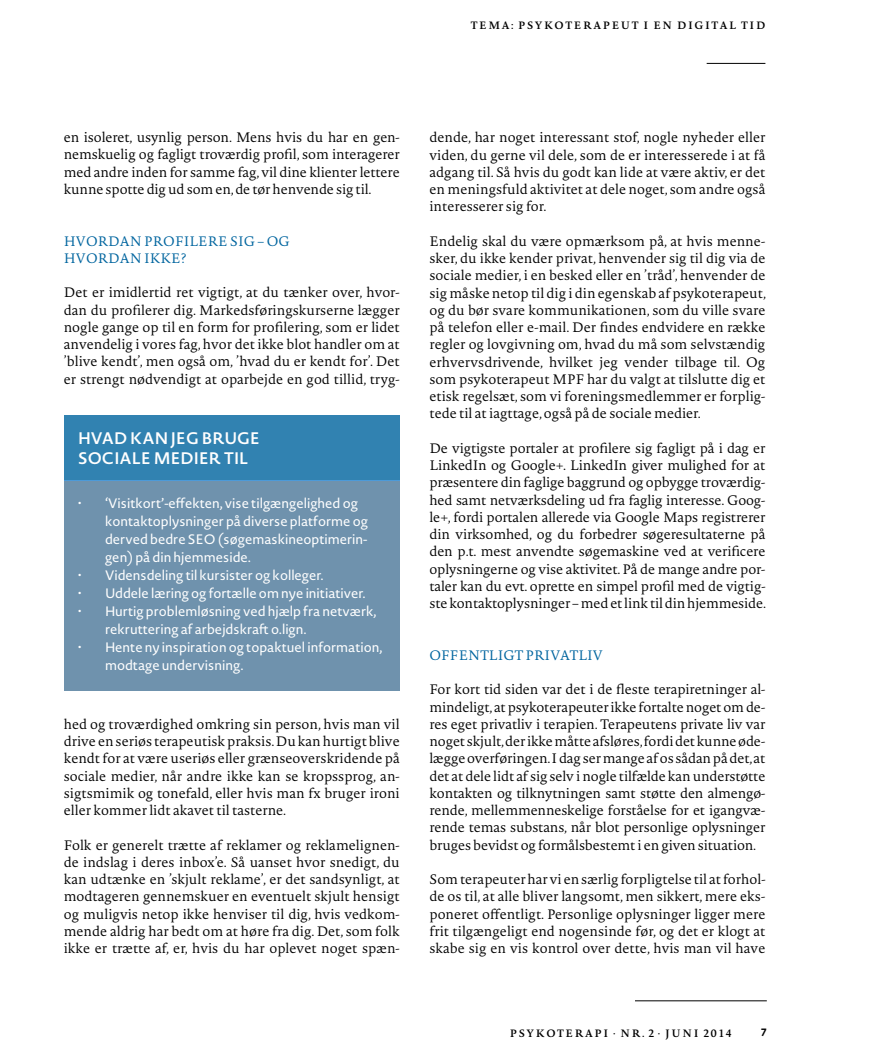
<style>
.page{position:relative;width:893px;height:1063px;background:#fff}
.page>*{position:absolute;margin:0;border:0;box-sizing:border-box;transform-origin:0 0}
.t1{font:600 16.5px/19.8px "Novel Sans Pro";color:#fff}
.t2{font:300 13.5px/17.2px "Novel Pro";color:#000;text-align:justify}
.t3{font:13.5px/18px "Novel Sans Pro";color:#fff}
.t4{font:300 13.5px/17.2px "Novel Pro";color:#00659f}
.t5{font:600 10.5px "Novel Pro";letter-spacing:.15em;color:#000}
.t6{font:700 10.5px "Novel Sans Pro";color:#000}
</style>
<div class="page">
<hr style="left:707px;top:63px;width:58px;height:1px;background:#000">
<hr style="left:635px;top:1000px;width:132px;height:1px;background:#000">
<div style="left:64px;top:481px;width:336px;height:210px;background:#6f92ad"></div>
<div style="left:64px;top:415px;width:336px;height:66px;background:#3182b1"></div>
<p class="t5" style="left:471px;top:18px;width:296px">TEMA: PSYKOTE RAPE UT I EN DIGITA L TID</p>
<p class="t2" style="left:64px;top:128px;width:337px">en isoleret, usynlig person. Mens hvis du har en gen&shy;nemskuelig og fagligt troværdig profil, som interagerer med andre inden for samme fag, vil dine klienter lettere kunne spotte dig ud som en, de tør henvende sig til.</p>
<p class="t4" style="left:64px;top:232px;width:227px">HVORDAN PROFILERE SIG – OG<br>HVORDAN IKKE?</p>
<p class="t2" style="left:64px;top:284px;width:337px">Det er imidlertid ret vigtigt, at du tænker over, hvor&shy;dan du profilerer dig. Markedsføringskurserne lægger nogle gange op til en form for profilering, som er lidet anvendelig i vores fag, hvor det ikke blot handler om at ’blive kendt’, men også om, ’hvad du er kendt for’. Det er strengt nødvendigt at oparbejde en god tillid, tryg-</p>
<p class="t1" style="left:78px;top:428px;width:184px">HVAD KAN JEG BRUGE<br>SOCIALE MEDIER TIL</p>
<p class="t3" style="left:105px;top:494px;width:264px;text-indent:-27px">• ‘Visitkort’-effekten, vise tilgængelighed og kontaktoplysninger på diverse platforme og derved bedre SEO (søgemaskineoptimerin&shy;gen) på din hjemmeside.</p>
<p class="t3" style="left:78px;top:566px;width:247px">• Vidensdeling til kursister og kolleger.</p>
<p class="t3" style="left:78px;top:584px;width:289px">• Uddele læring og fortælle om nye initiativer.</p>
<p class="t3" style="left:105px;top:602px;width:273px;text-indent:-27px">• Hurtig problemløsning ved hjælp fra netværk, rekruttering af arbejdskraft o.lign.</p>
<p class="t3" style="left:105px;top:638px;width:279px;text-indent:-27px">• Hente ny inspiration og topaktuel information, modtage undervisning.</p>
<p class="t2" style="left:64px;top:715px;width:337px">hed og troværdighed omkring sin person, hvis man vil drive en seriøs terapeutisk praksis. Du kan hurtigt blive kendt for at være useriøs eller grænseoverskridende på sociale medier, når andre ikke kan se kropssprog, an&shy;sigtsmimik og tonefald, eller hvis man fx bruger ironi eller kommer lidt akavet til tasterne.</p>
<p class="t2" style="left:64px;top:836px;width:337px">Folk er generelt trætte af reklamer og reklamelignen&shy;de indslag i deres inbox’e. Så uanset hvor snedigt, du kan udtænke en ’skjult reklame’, er det sandsynligt, at modtageren gennemskuer en eventuelt skjult hensigt og muligvis netop ikke henviser til dig, hvis vedkom&shy;mende aldrig har bedt om at høre fra dig. Det, som folk ikke er trætte af, er, hvis du har oplevet noget spæn-</p>
<p class="t2" style="left:429px;top:128px;width:337px">dende, har noget interessant stof, nogle nyheder eller viden, du gerne vil dele, som de er interesserede i at få adgang til. Så hvis du godt kan lide at være aktiv, er det en meningsfuld aktivitet at dele noget, som andre også interesserer sig for.</p>
<p class="t2" style="left:429px;top:232px;width:338px">Endelig skal du være opmærksom på, at hvis menne&shy;sker, du ikke kender privat, henvender sig til dig via de sociale medier, i en besked eller en ’tråd’, henvender de sig måske netop til dig i din egenskab af psykoterapeut, og du bør svare kommunikationen, som du ville svare på telefon eller e-mail. Der findes endvidere en række regler og lovgivning om, hvad du må som selvstændig erhvervsdrivende, hvilket jeg vender tilbage til. Og som psykoterapeut MPF har du valgt at tilslutte dig et etisk regelsæt, som vi foreningsmedlemmer er forplig&shy;tede til at iagttage, også på de sociale medier.</p>
<p class="t2" style="left:429px;top:439px;width:338px">De vigtigste portaler at profilere sig fagligt på i dag er LinkedIn og Google+. LinkedIn giver mulighed for at præsentere din faglige baggrund og opbygge troværdig&shy;hed samt netværksdeling ud fra faglig interesse. Goog&shy;le+, fordi portalen allerede via Google Maps registrerer din virksomhed, og du forbedrer søgeresultaterne på den p.t. mest anvendte søgemaskine ved at verificere oplysningerne og vise aktivitet. På de mange andre por&shy;taler kan du evt. oprette en simpel profil med de vigtig&shy;ste kontaktoplysninger – med et link til din hjemmeside.</p>
<p class="t4" style="left:429px;top:646px;width:175px">OFFENTLIGT PRIVATLIV</p>
<p class="t2" style="left:429px;top:680px;width:337px">For kort tid siden var det i de fleste terapiretninger al&shy;mindeligt, at psykoterapeuter ikke fortalte noget om de&shy;res eget privatliv i terapien. Terapeutens private liv var noget skjult, der ikke måtte afsløres, fordi det kunne øde&shy;lægge overføringen. I dag ser mange af os sådan på det, at det at dele lidt af sig selv i nogle tilfælde kan understøtte kontakten og tilknytningen samt støtte den almengø&shy;rende, mellemmenneskelige forståelse for et igangvæ&shy;rende temas substans, når blot personlige oplysninger bruges bevidst og formålsbestemt i en given situation.</p>
<p class="t2" style="left:429px;top:870px;width:337px">Som terapeuter har vi en særlig forpligtelse til at forhol&shy;de os til, at alle bliver langsomt, men sikkert, mere eks&shy;poneret offentligt. Personlige oplysninger ligger mere frit tilgængeligt end nogensinde før, og det er klogt at skabe sig en vis kontrol over dette, hvis man vil have</p>
<p class="t5" style="left:510px;top:1025px;width:10px">PSYKOTERAPI</p>
<p class="t5" style="left:613px;top:1025px;width:68px">· NR . 2 · JUNI</p>
<p class="t5" style="left:703px;top:1025px;width:30px">2014</p>
<p class="t6" style="left:761px;top:1024px;width:8px">7</p>
</div>
